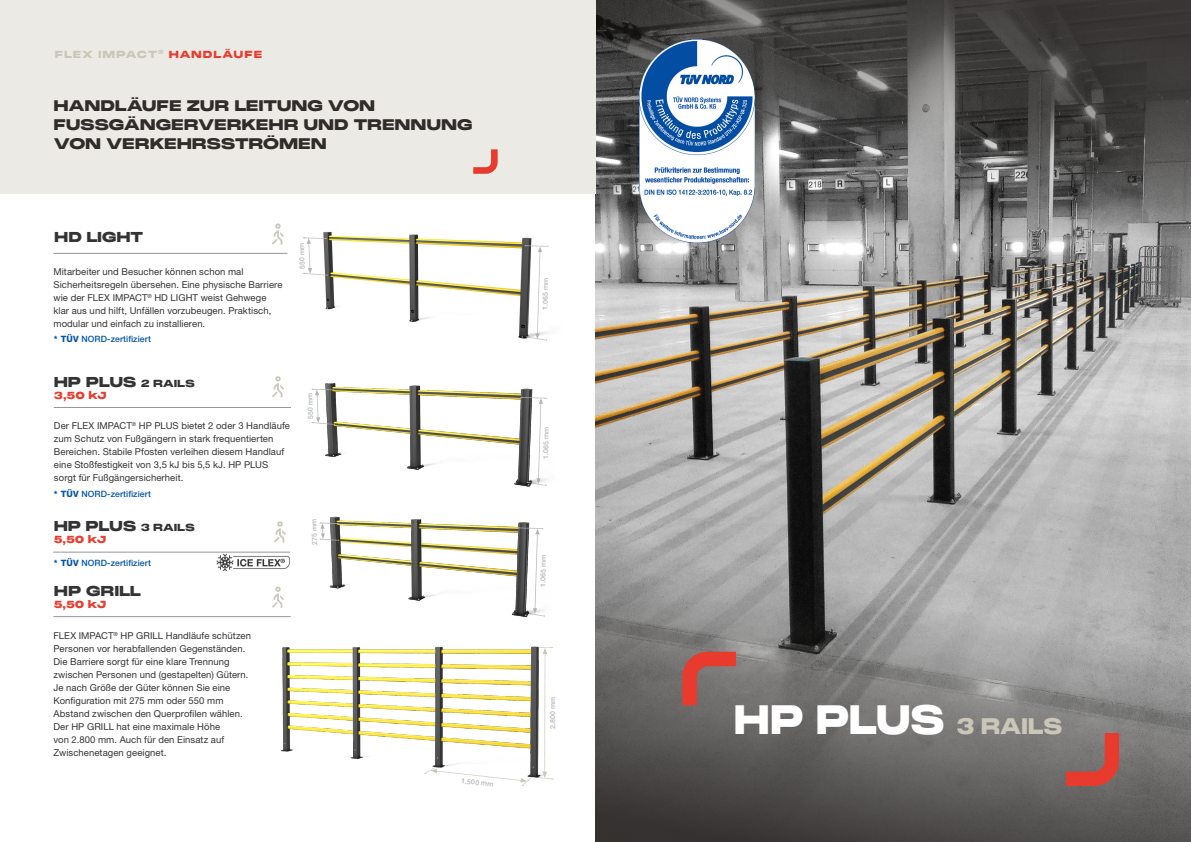
<style>
.page{position:relative;width:1191px;height:842px;background:#fff}
.page>*{position:absolute;margin:0;border:0;box-sizing:border-box;transform-origin:0 0}
.t1{font:900 40px "PP Monument Extended";letter-spacing:-.04em;color:#fff;scale:.9 1}
.t2{font:900 15px/19px "PP Monument Extended";letter-spacing:-.025em;color:#2f2c2a}
.t3{font:900 14px "PP Monument Extended";letter-spacing:-.025em;color:#333334}
.t4{font:900 10px "PP Monument Extended";letter-spacing:.06em;color:#cac6b8}
.t5{font:900 10px "PP Monument Extended";letter-spacing:-.045em;color:#e83b2d}
.t6{font:9.5px/13px "Helvetica Neue LT Pro";letter-spacing:.005em;color:#333334}
.t7{font:500 8.7px "Helvetica Neue LT Pro";letter-spacing:.01em;color:#0055a7}
.t8{font:500 7px "Helvetica Neue LT Pro";color:#b1b4b6}
.s1{color:#e83b2d}
.s2{font-weight:800}
.s3{font-size:10px}
.s4{font-size:22px;color:#cac6b8}
</style>
<div class="page">
<img style="left:595px;top:238px;width:596px;height:280px">
<svg style="left:595px;top:518px;width:596px;height:324px;background:#807f7e"></svg>
<svg style="left:595px;top:0;width:596px;height:238px;background:#5b5a5a"></svg>
<div style="left:0;top:0;width:595px;height:194px;background:#eceae5"></div>
<svg style="left:473px;top:149px;width:25px;height:25px"></svg>
<hr style="left:53px;top:616px;width:238px;height:1px;background:#939598">
<img style="left:323px;top:231px;width:209px;height:108px">
<svg style="left:525px;top:245px;width:24px;height:96px"></svg>
<svg style="left:303px;top:237px;width:24px;height:39px"></svg>
<img style="left:325px;top:383px;width:208px;height:104px">
<svg style="left:521px;top:397px;width:27px;height:89px"></svg>
<svg style="left:312px;top:389px;width:23px;height:36px"></svg>
<img style="left:329px;top:516px;width:201px;height:102px">
<svg style="left:518px;top:527px;width:27px;height:90px"></svg>
<svg style="left:320px;top:522px;width:19px;height:19px"></svg>
<img style="left:280px;top:646px;width:259px;height:113px">
<svg style="left:424px;top:647px;width:129px;height:139px"></svg>
<div style="left:547px;top:691px;width:11px;height:44px;background:#fff"></div>
<svg style="left:272px;top:223px;width:12px;height:22px"></svg>
<svg style="left:272px;top:586px;width:12px;height:22px"></svg>
<hr style="left:53px;top:253px;width:234px;height:1px;background:#939598">
<svg style="left:272px;top:376px;width:12px;height:21px"></svg>
<hr style="left:54px;top:407px;width:237px;height:1px;background:#939598">
<svg style="left:274px;top:521px;width:12px;height:22px"></svg>
<hr style="left:53px;top:552px;width:237px;height:1px;background:#939598">
<img style="left:216px;top:553px;width:74px;height:18px">
<svg style="left:1051px;top:719px;width:75px;height:74px;background:#906a66"></svg>
<svg style="left:675px;top:644px;width:75px;height:76px;background:#8f6965"></svg>
<img style="left:639px;top:40px;width:115px;height:202px">
<p class="t4" style="left:55px;top:48px;width:209px">FLEX IMPACT<sup>®</sup> <span class="s1">HANDLÄUFE</span></p>
<h2 class="t2" style="left:54px;top:96px;width:420px">HANDLÄUFE ZUR LEITUNG VON<br>FUSSGÄNGERVERKEHR UND TRENNUNG<br>VON VERKEHRSSTRÖMEN</h2>
<h3 class="t3" style="left:54px;top:227px;width:91px">HD LIGHT</h3>
<p class="t6" style="left:53px;top:265px;width:231px">Mitarbeiter und Besucher können schon mal Sicherheitsregeln übersehen. Eine physische Barriere wie der FLEX IMPACT<sup>®</sup> HD LIGHT weist Gehwege klar aus und hilft, Unfällen vorzubeugen. Praktisch, modular und einfach zu installieren.</p>
<p class="t7" style="left:54px;top:333px;width:98px"><span class="s2">* TÜV</span> NORD-zertifiziert</p>
<p class="t8" style="left:298px;top:269px;width:28px;rotate:-92deg">550 mm</p>
<h3 class="t3" style="left:54px;top:372px;width:143px">HP PLUS <span class="s3">2 RAILS</span></h3>
<p class="t5" style="left:54px;top:388px;width:54px">3,50 kJ</p>
<p class="t6" style="left:54px;top:419px;width:237px">Der FLEX IMPACT<sup>®</sup> HP PLUS bietet 2 oder 3 Handläufe zum Schutz von Fußgängern in stark frequentierten Bereichen. Stabile Pfosten verleihen diesem Handlauf eine Stoßfestigkeit von 3,5 kJ bis 5,5 kJ. HP PLUS sorgt für Fußgängersicherheit.</p>
<p class="t7" style="left:54px;top:488px;width:98px"><span class="s2">* TÜV</span> NORD-zertifiziert</p>
<h3 class="t3" style="left:54px;top:516px;width:143px">HP PLUS <span class="s3">3 RAILS</span></h3>
<p class="t5" style="left:54px;top:533px;width:54px">5,50 kJ</p>
<p class="t7" style="left:54px;top:558px;width:98px"><span class="s2">* TÜV</span> NORD-zertifiziert</p>
<h3 class="t3" style="left:54px;top:581px;width:89px">HP GRILL</h3>
<p class="t5" style="left:54px;top:597px;width:54px">5,50 kJ</p>
<p class="t6" style="left:53px;top:629px;width:199px">FLEX IMPACT<sup>®</sup> HP GRILL Handläufe schützen Personen vor herabfallenden Gegenständen.<br>Die Barriere sorgt für eine klare Trennung zwischen Personen und (gestapelten) Gütern.<br>Je nach Größe der Güter können Sie eine Konfiguration mit 275 mm oder 550 mm Abstand zwischen den Querprofilen wählen.<br>Der HP GRILL hat eine maximale Höhe<br>von 2.800 mm. Auch für den Einsatz auf Zwischenetagen geeignet.</p>
<p class="t8" style="left:306px;top:419px;width:28px;rotate:-92deg">550 mm</p>
<p class="t8" style="left:310px;top:545px;width:27px;rotate:-92deg">275 mm</p>
<p class="t8" style="left:462px;top:777px;width:34px;rotate:6deg">1.500 mm</p>
<p class="t8" style="left:541px;top:310px;width:34px;rotate:-89deg">1.065 mm</p>
<p class="t8" style="left:541px;top:459px;width:34px;rotate:-89deg">1.065 mm</p>
<p class="t8" style="left:539px;top:587px;width:34px;rotate:-89deg">1.065 mm</p>
<p class="t8" style="left:548px;top:729px;width:34px;rotate:-90deg">2.800 mm</p>
<h1 class="t1" style="left:733px;top:692px;width:367px">HP PLUS <span class="s4">3 RAILS</span></h1>
</div>
